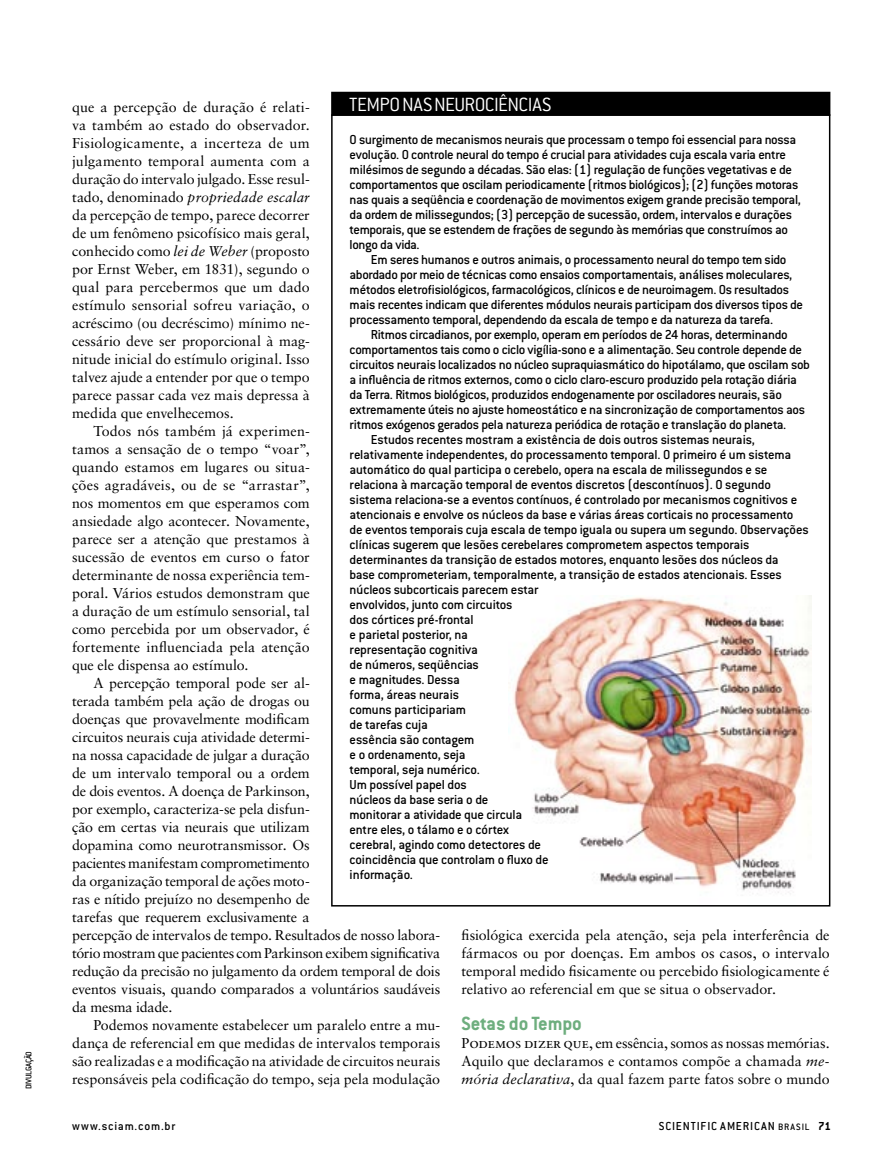
<style>
.page{position:relative;width:885px;height:1170px;background:#fff}
.page>*{position:absolute;margin:0;border:0;box-sizing:border-box;transform-origin:0 0}
.titulo_box{font:300 21px "Conduit ITC";letter-spacing:-.025em;color:#fff}
.Intertítulo{font:700 21px "Conduit ITC";letter-spacing:-.01em;color:#6eae7e}
.Texto_Box{font:500 14.25px/15px "Conduit ITC";letter-spacing:-.02em;color:#000}
.Texto{font:14.25px/18px "Sabon";letter-spacing:-.01em;color:#000;text-align:justify}
.t1{font:500 12.75px "Conduit ITC";letter-spacing:.065em;color:#000}
.Crédito{font:500 9px "Conduit ITC";letter-spacing:-.025em;color:#000}
.s1{font-style:italic}
.s2{font-family:"Sabon Roman SC"}
.s3{font-size:10.2px}
.s4{font-weight:700}
</style>
<div class="page">
<img style="left:508px;top:595px;width:303px;height:312px">
<div style="left:331px;top:92px;width:499px;height:24px;background:#000"></div>
<p class="Crédito" style="left:24px;top:1089px;width:40px;rotate:-90deg">DIVULGAÇÃO</p>
<p class="titulo_box" style="left:349px;top:93px;width:203px">TEMPO NAS NEUROCIÊNCIAS</p>
<p class="Texto" style="left:72px;top:98px;width:239px">que a percepção de duração é relati&shy;va também ao estado do observador.<br>Fisiologicamente, a incerteza de um julgamento temporal aumenta com a duração do intervalo julgado. Esse resul&shy;tado, denominado <span class="s1">propriedade escalar </span>da percepção de tempo, parece decorrer de um fenômeno psicofísico mais geral, conhecido como <span class="s1">lei de Weber</span> (proposto por Ernst Weber, em 1831), segundo o qual para percebermos que um dado estímulo sensorial sofreu variação, o acréscimo (ou decréscimo) mínimo ne&shy;cessário deve ser proporcional à mag&shy;nitude inicial do estímulo original. Isso talvez ajude a entender por que o tempo parece passar cada vez mais depressa à medida que envelhecemos.</p>
<p class="Texto" style="left:72px;top:422px;width:239px;text-indent:21px">Todos nós também já experimen&shy;tamos a sensação de o tempo “voar”, quando estamos em lugares ou situa&shy;ções agradáveis, ou de se “arrastar”, nos momentos em que esperamos com ansiedade algo acontecer. Novamente, parece ser a atenção que prestamos à sucessão de eventos em curso o fator determinante de nossa experiência tem&shy;poral. Vários estudos demonstram que a duração de um estímulo sensorial, tal como percebida por um observador, é fortemente influenciada pela atenção que ele dispensa ao estímulo.</p>
<p class="Texto" style="left:72px;top:674px;width:369px;text-align:left;text-indent:21px">A percepção temporal pode ser al-<br>terada também pela ação de drogas ou<br>doenças que provavelmente modificam<br>circuitos neurais cuja atividade determi-<br>na nossa capacidade de julgar a duração<br>de um intervalo temporal ou a ordem<br>de dois eventos. A doença de Parkinson,<br>por exemplo, caracteriza-se pela disfun-<br>ção em certas via neurais que utilizam<br>dopamina como neurotransmissor. Os<br>pacientes manifestam comprometimento<br>da organização temporal de ações moto-<br>ras e nítido prejuízo no desempenho de<br>tarefas que requerem exclusivamente a<br>percepção de intervalos de tempo. Resultados de nosso labora&shy;tório mostram que pacientes com Parkinson exibem significativa redução da precisão no julgamento da ordem temporal de dois eventos visuais, quando comparados a voluntários saudáveis da mesma idade.</p>
<p class="Texto" style="left:72px;top:1016px;width:369px;text-indent:21px">Podemos novamente estabelecer um paralelo entre a mu&shy;dança de referencial em que medidas de intervalos temporais são realizadas e a modificação na atividade de circuitos neurais responsáveis pela codificação do tempo, seja pela modulação</p>
<p class="Texto_Box" style="left:349px;top:132px;width:453px">O surgimento de mecanismos neurais que processam o tempo foi essencial para nossa evolução. O controle neural do tempo é crucial para atividades cuja escala varia entre milésimos de segundo a décadas. São elas: (1) regulação de funções vegetativas e de comportamentos que oscilam periodicamente (ritmos biológicos); (2) funções motoras nas quais a seqüência e coordenação de movimentos exigem grande precisão temporal, da ordem de milissegundos; (3) percepção de sucessão, ordem, intervalos e durações temporais, que se estendem de frações de segundo às memórias que construímos ao longo da vida.</p>
<p class="Texto_Box" style="left:349px;top:252px;width:455px;text-indent:21px">Em seres humanos e outros animais, o processamento neural do tempo tem sido abordado por meio de técnicas como ensaios comportamentais, análises moleculares, métodos eletrofisiológicos, farmacológicos, clínicos e de neuroimagem. Os resultados mais recentes indicam que diferentes módulos neurais participam dos diversos tipos de processamento temporal, dependendo da escala de tempo e da natureza da tarefa.</p>
<p class="Texto_Box" style="left:349px;top:327px;width:462px;text-indent:21px">Ritmos circadianos, por exemplo, operam em períodos de 24 horas, determinando comportamentos tais como o ciclo vigília-sono e a alimentação. Seu controle depende de circuitos neurais localizados no núcleo supraquiasmático do hipotálamo, que oscilam sob a influência de ritmos externos, como o ciclo claro-escuro produzido pela rotação diária da Terra. Ritmos biológicos, produzidos endogenamente por osciladores neurais, são extremamente úteis no ajuste homeostático e na sincronização de comportamentos aos ritmos exógenos gerados pela natureza periódica de rotação e translação do planeta.</p>
<p class="Texto_Box" style="left:349px;top:432px;width:460px;text-indent:21px">Estudos recentes mostram a existência de dois outros sistemas neurais, relativamente independentes, do processamento temporal. O primeiro é um sistema automático do qual participa o cerebelo, opera na escala de milissegundos e se relaciona à marcação temporal de eventos discretos (descontínuos). O segundo sistema relaciona-se a eventos contínuos, é controlado por mecanismos cognitivos e atencionais e envolve os núcleos da base e várias áreas corticais no processamento de eventos temporais cuja escala de tempo iguala ou supera um segundo. Observações clínicas sugerem que lesões cerebelares comprometem aspectos temporais determinantes da transição de estados motores, enquanto lesões dos núcleos da<br>base comprometeriam, temporalmente, a transição de estados atencionais. Esses núcleos subcorticais parecem estar<br>envolvidos, junto com circuitos<br>dos córtices pré-frontal<br>e parietal posterior, na<br>representação cognitiva<br>de números, seqüências<br>e magnitudes. Dessa<br>forma, áreas neurais<br>comuns participariam<br>de tarefas cuja<br>essência são contagem<br>e o ordenamento, seja<br>temporal, seja numérico.<br>Um possível papel dos<br>núcleos da base seria o de<br>monitorar a atividade que circula<br>entre eles, o tálamo e o córtex<br>cerebral, agindo como detectores de<br>coincidência que controlam o fluxo de<br>informação.</p>
<p class="Texto" style="left:461px;top:926px;width:369px">fisiológica exercida pela atenção, seja pela interferência de fármacos ou por doenças. Em ambos os casos, o intervalo temporal medido fisicamente ou percebido fisiologicamente é relativo ao referencial em que se situa o observador.</p>
<p class="Intertítulo" style="left:461px;top:1011px;width:122px">Setas do Tempo</p>
<p class="Texto" style="left:461px;top:1034px;width:369px">P<span class="s2">odemos dizer que</span>, em essência, somos as nossas memórias.<br>Aquilo que declaramos e contamos compõe a chamada <span class="s1">me&shy;mória declarativa</span>, da qual fazem parte fatos sobre o mundo</p>
<p class="t1" style="left:72px;top:1118px;width:105px">www.sciam.com.br</p>
<p class="t1" style="left:658px;top:1118px;width:174px">SCIENTIFIC AMERICAN <span class="s3">BRASIL</span> <span class="s4">71</span></p>
</div>
